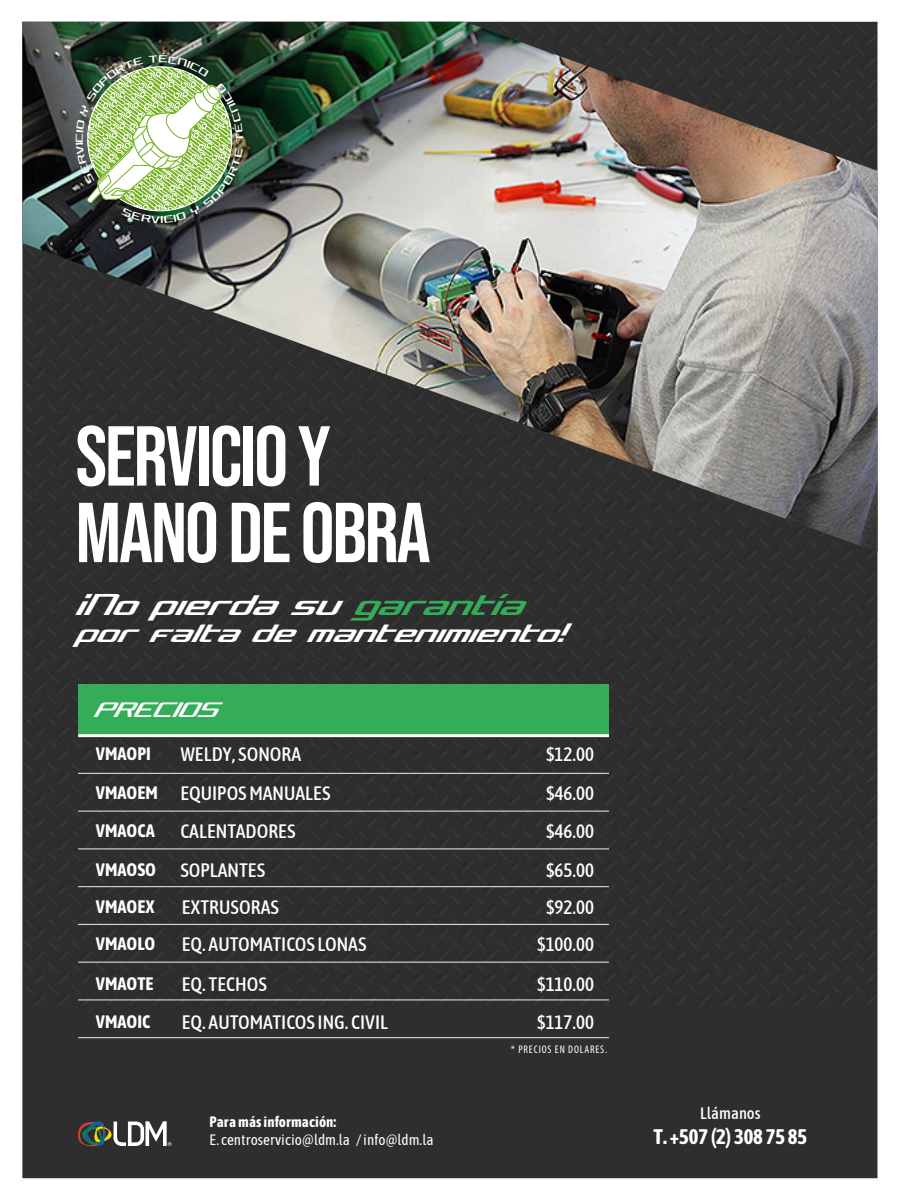
<style>
.page{position:relative;width:900px;height:1200px;background:#fff}
.page>*{position:absolute;margin:0;border:0;box-sizing:border-box;transform-origin:0 0}
.t1{font:italic condensed 39px "Concielian";letter-spacing:-.025em;color:#fff}
.t2{font:italic condensed 34.5px "Concielian";letter-spacing:-.025em;color:#fff}
.t3{font:italic condensed 27px "Concielian";letter-spacing:-.025em;color:#fff}
.t4{font:700 21px "Asap Condensed";color:#fff}
.t5{font:500 19.35px "Asap Condensed";color:#fff}
.t6{font:700 18px "Asap Condensed";color:#fff}
.t7{font:500 16.5px "Asap Condensed";color:#fff}
.t8{font:15px "Asap Condensed";color:#fff}
.t9{font:700 15px "Asap Condensed";color:#fff}
.t10{font:condensed 11.1px "Myriad Pro";letter-spacing:.075em;color:#fff}
.s1{color:#35ac58}
.s2{font-weight:700;font-size:18px}
</style>
<div class="page">
<div style="left:22px;top:21px;width:856px;height:1158px;background:#2e2e2e"></div>
<svg style="left:77px;top:1116px;width:95px;height:32px"></svg>
<hr style="left:78px;top:773px;width:531px;height:1px;background:#d8d9da">
<hr style="left:78px;top:811px;width:531px;height:1px;background:#d8d9da">
<hr style="left:78px;top:848px;width:531px;height:1px;background:#d8d9da">
<hr style="left:78px;top:886px;width:531px;height:1px;background:#d8d9da">
<hr style="left:78px;top:924px;width:531px;height:1px;background:#d8d9da">
<hr style="left:78px;top:962px;width:531px;height:1px;background:#d8d9da">
<hr style="left:78px;top:999px;width:531px;height:1px;background:#d8d9da">
<hr style="left:78px;top:1037px;width:531px;height:1px;background:#d8d9da">
<hr style="left:78px;top:734px;width:531px;height:3px;background:#fff">
<div style="left:78px;top:684px;width:531px;height:49px;background:#35ac58"></div>
<svg style="left:79px;top:552px;width:137px;height:11px"></svg>
<svg style="left:232px;top:552px;width:57px;height:10px"></svg>
<svg style="left:303px;top:552px;width:127px;height:11px"></svg>
<img style="left:22px;top:22px;width:856px;height:530px">
<img style="left:76px;top:53px;width:167px;height:170px">
<h1 class="t1" style="left:73px;top:587px;width:450px">¡No pierda su <span class="s1">garantía</span></h1>
<h2 class="t2" style="left:73px;top:618px;width:492px">por falta de mantenimiento!</h2>
<h3 class="t3" style="left:93px;top:698px;width:125px">PRECIOS</h3>
<p class="t6" style="left:96px;top:742px;width:56px">VMAOPI</p>
<p class="t5" style="left:180px;top:741px;width:122px">WELDY, SONORA</p>
<p class="t5" style="left:546px;top:741px;width:49px">$12.00</p>
<p class="t5" style="left:96px;top:780px;width:236px"><span class="s2">VMAOEM</span> EQUIPOS MANUALES</p>
<p class="t5" style="left:546px;top:780px;width:49px">$46.00</p>
<p class="t6" style="left:96px;top:819px;width:60px">VMAOCA</p>
<p class="t5" style="left:180px;top:819px;width:117px">CALENTADORES</p>
<p class="t5" style="left:546px;top:819px;width:49px">$46.00</p>
<p class="t6" style="left:96px;top:857px;width:62px">VMAOSO</p>
<p class="t5" style="left:180px;top:857px;width:86px">SOPLANTES</p>
<p class="t5" style="left:546px;top:857px;width:49px">$65.00</p>
<p class="t6" style="left:96px;top:895px;width:60px">VMAOEX</p>
<p class="t5" style="left:182px;top:894px;width:99px">EXTRUSORAS</p>
<p class="t5" style="left:546px;top:894px;width:49px">$92.00</p>
<p class="t6" style="left:96px;top:932px;width:61px">VMAOLO</p>
<p class="t5" style="left:182px;top:931px;width:186px">EQ. AUTOMATICOS LONAS</p>
<p class="t5" style="left:537px;top:931px;width:58px">$100.00</p>
<p class="t6" style="left:96px;top:971px;width:59px">VMAOTE</p>
<p class="t5" style="left:182px;top:971px;width:87px">EQ. TECHOS</p>
<p class="t5" style="left:537px;top:971px;width:58px">$110.00</p>
<p class="t6" style="left:96px;top:1010px;width:56px">VMAOIC</p>
<p class="t5" style="left:182px;top:1009px;width:208px">EQ. AUTOMATICOS ING. CIVIL</p>
<p class="t5" style="left:537px;top:1009px;width:58px">$117.00</p>
<p class="t10" style="left:511px;top:1042px;width:98px">* PRECIOS EN DOLARES.</p>
<p class="t9" style="left:210px;top:1112px;width:128px">Para más información:</p>
<p class="t8" style="left:210px;top:1130px;width:226px">E. centroservicio@ldm.la / info@ldm.la</p>
<p class="t7" style="left:700px;top:1102px;width:62px">Llámanos</p>
<p class="t4" style="left:653px;top:1123px;width:155px">T. +507 (2) 308 75 85</p>
</div>
